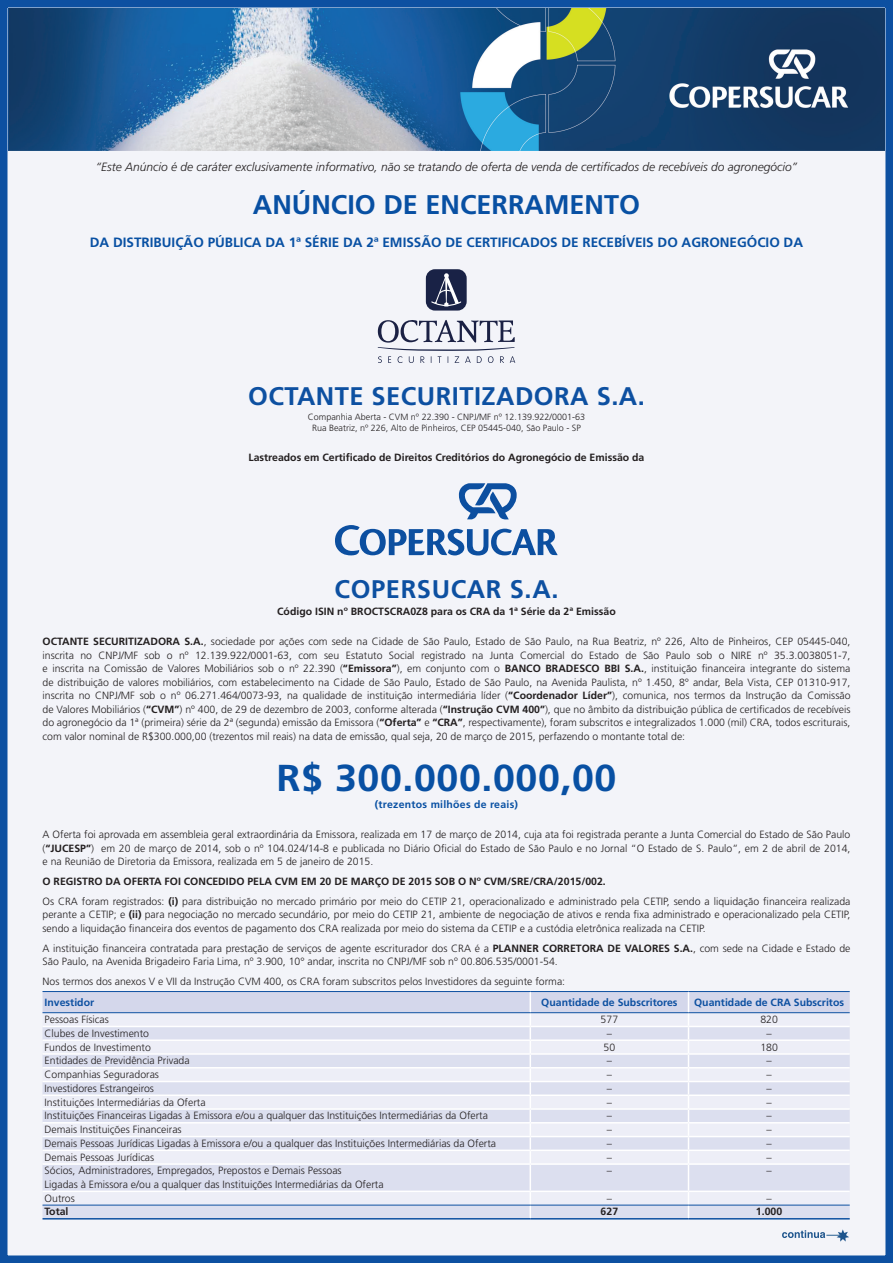
<style>
.page{position:relative;width:893px;height:1263px;background:#fff}
.page>*{position:absolute;margin:0;border:0;box-sizing:border-box;transform-origin:0 0}
.t1{font:700 37.5px "Frutiger";letter-spacing:.015em;color:#0850a3;scale:1.05 1}
.t2{font:700 27px "Frutiger";color:#0850a3}
.t3{font:700 25.5px "Frutiger";letter-spacing:.02em;color:#0d50a1}
.t4{font:700 13.5px "Frutiger";color:#0850a3}
.t5{font:italic 300 12px "Frutiger";color:#231f20}
.t6{font:300 10.5px/13.5px "Frutiger";color:#231f20}
.t7{font:700 10.5px "Frutiger";color:#231f20}
.t8{font:700 10.5px "Frutiger";color:#0d50a1}
.t9{font:700 10.5px "Frutiger";letter-spacing:.025em;color:#0850a3}
.t10{font:300 9px/10.8px "Frutiger";color:#231f20;text-align:center}
.s1{font-weight:700}
</style>
<div class="page">
<div style="left:0;top:0;width:893px;height:1263px;background:#f3f4f9;border:8px solid #0d50a1"></div>
<img style="left:9px;top:9px;width:875px;height:142px">
<div style="left:426px;top:269px;width:41px;height:42px;background:#192246;border-radius:9px"></div>
<svg style="left:431px;top:273px;width:31px;height:34px"></svg>
<svg style="left:378px;top:320px;width:137px;height:43px"></svg>
<svg style="left:335px;top:483px;width:223px;height:72px"></svg>
<svg style="left:782px;top:1229px;width:67px;height:12px"></svg>
<svg style="left:43px;top:992px;width:807px;height:226px"></svg>
<hr style="left:43px;top:1218px;width:487px;height:1px;background:#0d50a1">
<hr style="left:530px;top:1218px;width:158px;height:1px;background:#0d50a1">
<hr style="left:688px;top:1218px;width:162px;height:1px;background:#0d50a1">
<hr style="left:43px;top:1012px;width:487px;height:1px;background:#0d50a1">
<hr style="left:530px;top:1012px;width:158px;height:1px;background:#0d50a1">
<hr style="left:688px;top:1012px;width:162px;height:1px;background:#0d50a1">
<hr style="left:43px;top:1205px;width:487px;height:1px;background:#0d50a1">
<hr style="left:530px;top:1205px;width:158px;height:1px;background:#0d50a1">
<hr style="left:688px;top:1205px;width:162px;height:1px;background:#0d50a1">
<hr style="left:43px;top:991px;width:487px;height:1px;background:#0d50a1">
<hr style="left:530px;top:991px;width:158px;height:1px;background:#0d50a1">
<hr style="left:688px;top:991px;width:162px;height:1px;background:#0d50a1">
<p class="t5" style="left:96px;top:160px;width:703px">“Este Anúncio é de caráter exclusivamente informativo, não se tratando de oferta de venda de certificados de recebíveis do agronegócio”</p>
<h2 class="t2" style="left:253px;top:189px;width:389px">ANÚNCIO DE ENCERRAMENTO</h2>
<p class="t4" style="left:90px;top:234px;width:715px">DA DISTRIBUIÇÃO PÚBLICA DA 1ª SÉRIE DA 2ª EMISSÃO DE CERTIFICADOS DE RECEBÍVEIS DO AGRONEGÓCIO DA</p>
<h3 class="t3" style="left:248px;top:381px;width:398px">OCTANTE SECURITIZADORA S.A.</h3>
<p class="t10" style="left:308px;top:411px;width:279px">Companhia Aberta - CVM nº 22.390 - CNPJ/MF nº 12.139.922/0001-63<br>Rua Beatriz, nº 226, Alto de Pinheiros, CEP 05445-040, São Paulo - SP</p>
<p class="t7" style="left:248px;top:451px;width:397px">Lastreados em Certificado de Direitos Creditórios do Agronegócio de Emissão da</p>
<h3 class="t3" style="left:334px;top:574px;width:225px">COPERSUCAR S.A.</h3>
<p class="t7" style="left:277px;top:605px;width:340px">Código ISIN nº BROCTSCRA0Z8 para os CRA da 1ª Série da 2ª Emissão</p>
<p class="t6" style="left:43px;top:635px;width:809px;text-align:justify"><span class="s1">OCTANTE SECURITIZADORA S.A.</span>, sociedade por ações com sede na Cidade de São Paulo, Estado de São Paulo, na Rua Beatriz, nº 226, Alto de Pinheiros, CEP 05445-040, inscrita no CNPJ/MF sob o nº 12.139.922/0001-63, com seu Estatuto Social registrado na Junta Comercial do Estado de São Paulo sob o NIRE nº 35.3.0038051-7, e inscrita na Comissão de Valores Mobiliários sob o nº 22.390 (<span class="s1">“Emissora”</span>), em conjunto com o <span class="s1">BANCO BRADESCO BBI S.A.</span>, instituição financeira integrante do sistema de distribuição de valores mobiliários, com estabelecimento na Cidade de São Paulo, Estado de São Paulo, na Avenida Paulista, nº 1.450, 8° andar, Bela Vista, CEP 01310-917, inscrita no CNPJ/MF sob o nº 06.271.464/0073-93, na qualidade de instituição intermediária líder (<span class="s1">“Coordenador Líder”</span>), comunica, nos termos da Instrução da Comissão de Valores Mobiliários (<span class="s1">“CVM”</span>) nº 400, de 29 de dezembro de 2003, conforme alterada (<span class="s1">“Instrução CVM 400”</span>), que no âmbito da distribuição pública de certificados de recebíveis do agronegócio da 1ª (primeira) série da 2ª (segunda) emissão da Emissora (<span class="s1">“Oferta”</span> e <span class="s1">“CRA”</span>, respectivamente), foram subscritos e integralizados 1.000 (mil) CRA, todos escriturais, com valor nominal de R$300.000,00 (trezentos mil reais) na data de emissão, qual seja, 20 de março de 2015, perfazendo o montante total de:</p>
<h1 class="t1" style="left:276px;top:756px;width:325px">R$ 300.000.000,00</h1>
<p class="t9" style="left:375px;top:798px;width:145px">(trezentos milhões de reais)</p>
<p class="t6" style="left:43px;top:828px;width:809px;text-align:justify">A Oferta foi aprovada em assembleia geral extraordinária da Emissora, realizada em 17 de março de 2014, cuja ata foi registrada perante a Junta Comercial do Estado de São Paulo (<span class="s1">“JUCESP”</span>) em 20 de março de 2014, sob o nº 104.024/14-8 e publicada no Diário Oficial do Estado de São Paulo e no Jornal “O Estado de S. Paulo”, em 2 de abril de 2014, e na Reunião de Diretoria da Emissora, realizada em 5 de janeiro de 2015.</p>
<p class="t6" style="left:43px;top:871px;width:809px;line-height:20px"><span class="s1">O REGISTRO DA OFERTA FOI CONCEDIDO PELA CVM EM 20 DE MARÇO DE 2015 SOB O Nº CVM/SRE/CRA/2015/002.<br></span>Os CRA foram registrados: <span class="s1">(i)</span> para distribuição no mercado primário por meio do CETIP 21, operacionalizado e administrado pela CETIP, sendo a liquidação financeira realizada</p>
<p class="t6" style="left:43px;top:908px;width:809px">perante a CETIP; e <span class="s1">(ii)</span> para negociação no mercado secundário, por meio do CETIP 21, ambiente de negociação de ativos e renda fixa administrado e operacionalizado pela CETIP, sendo a liquidação financeira dos eventos de pagamento dos CRA realizada por meio do sistema da CETIP e a custódia eletrônica realizada na CETIP.</p>
<p class="t6" style="left:43px;top:941px;width:809px">A instituição financeira contratada para prestação de serviços de agente escriturador dos CRA é a <span class="s1">PLANNER CORRETORA DE VALORES S.A.</span>, com sede na Cidade e Estado de<br>São Paulo, na Avenida Brigadeiro Faria Lima, nº 3.900, 10° andar, inscrita no CNPJ/MF sob nº 00.806.535/0001-54.</p>
<p class="t6" style="left:43px;top:975px;width:524px">Nos termos dos anexos V e VII da Instrução CVM 400, os CRA foram subscritos pelos Investidores da seguinte forma:</p>
<p class="t8" style="left:45px;top:996px;width:51px">Investidor</p>
<p class="t8" style="left:541px;top:996px;width:138px">Quantidade de Subscritores</p>
<p class="t8" style="left:694px;top:996px;width:151px">Quantidade de CRA Subscritos</p>
<p class="t6" style="left:45px;top:1013px;width:66px">Pessoas Físicas</p>
<p class="t6" style="left:601px;top:1013px;width:19px">577</p>
<p class="t6" style="left:760px;top:1013px;width:19px">820</p>
<p class="t6" style="left:45px;top:1026px;width:106px">Clubes de Investimento</p>
<p class="t6" style="left:607px;top:1026px;width:7px">–</p>
<p class="t6" style="left:766px;top:1026px;width:7px">–</p>
<p class="t6" style="left:45px;top:1040px;width:108px">Fundos de Investimento</p>
<p class="t6" style="left:604px;top:1040px;width:13px">50</p>
<p class="t6" style="left:760px;top:1040px;width:19px">180</p>
<p class="t6" style="left:45px;top:1054px;width:147px">Entidades de Previdência Privada</p>
<p class="t6" style="left:607px;top:1054px;width:7px">–</p>
<p class="t6" style="left:766px;top:1054px;width:7px">–</p>
<p class="t6" style="left:45px;top:1068px;width:116px">Companhias Seguradoras</p>
<p class="t6" style="left:607px;top:1068px;width:7px">–</p>
<p class="t6" style="left:766px;top:1068px;width:7px">–</p>
<p class="t6" style="left:45px;top:1081px;width:111px">Investidores Estrangeiros</p>
<p class="t6" style="left:607px;top:1081px;width:7px">–</p>
<p class="t6" style="left:766px;top:1081px;width:7px">–</p>
<p class="t6" style="left:45px;top:1095px;width:162px">Instituições Intermediárias da Oferta</p>
<p class="t6" style="left:607px;top:1095px;width:7px">–</p>
<p class="t6" style="left:766px;top:1095px;width:7px">–</p>
<p class="t6" style="left:45px;top:1109px;width:445px">Instituições Financeiras Ligadas à Emissora e/ou a qualquer das Instituições Intermediárias da Oferta</p>
<p class="t6" style="left:607px;top:1109px;width:7px">–</p>
<p class="t6" style="left:766px;top:1109px;width:7px">–</p>
<p class="t6" style="left:45px;top:1123px;width:139px">Demais Instituições Financeiras</p>
<p class="t6" style="left:607px;top:1123px;width:7px">–</p>
<p class="t6" style="left:766px;top:1123px;width:7px">–</p>
<p class="t6" style="left:45px;top:1136px;width:453px">Demais Pessoas Jurídicas Ligadas à Emissora e/ou a qualquer das Instituições Intermediárias da Oferta</p>
<p class="t6" style="left:607px;top:1136px;width:7px">–</p>
<p class="t6" style="left:766px;top:1136px;width:7px">–</p>
<p class="t6" style="left:45px;top:1150px;width:111px">Demais Pessoas Jurídicas</p>
<p class="t6" style="left:607px;top:1150px;width:7px">–</p>
<p class="t6" style="left:766px;top:1150px;width:7px">–</p>
<p class="t6" style="left:45px;top:1164px;width:340px">Sócios, Administradores, Empregados, Prepostos e Demais Pessoas<br>Ligadas à Emissora e/ou a qualquer das Instituições Intermediárias da Oferta</p>
<p class="t6" style="left:607px;top:1164px;width:7px">–</p>
<p class="t6" style="left:766px;top:1164px;width:7px">–</p>
<p class="t6" style="left:45px;top:1191px;width:32px">Outros</p>
<p class="t6" style="left:607px;top:1191px;width:7px">–</p>
<p class="t6" style="left:766px;top:1191px;width:7px">–</p>
<p class="t7" style="left:45px;top:1205px;width:25px">Total</p>
<p class="t7" style="left:601px;top:1205px;width:19px">627</p>
<p class="t7" style="left:756px;top:1205px;width:28px">1.000</p>
</div>
